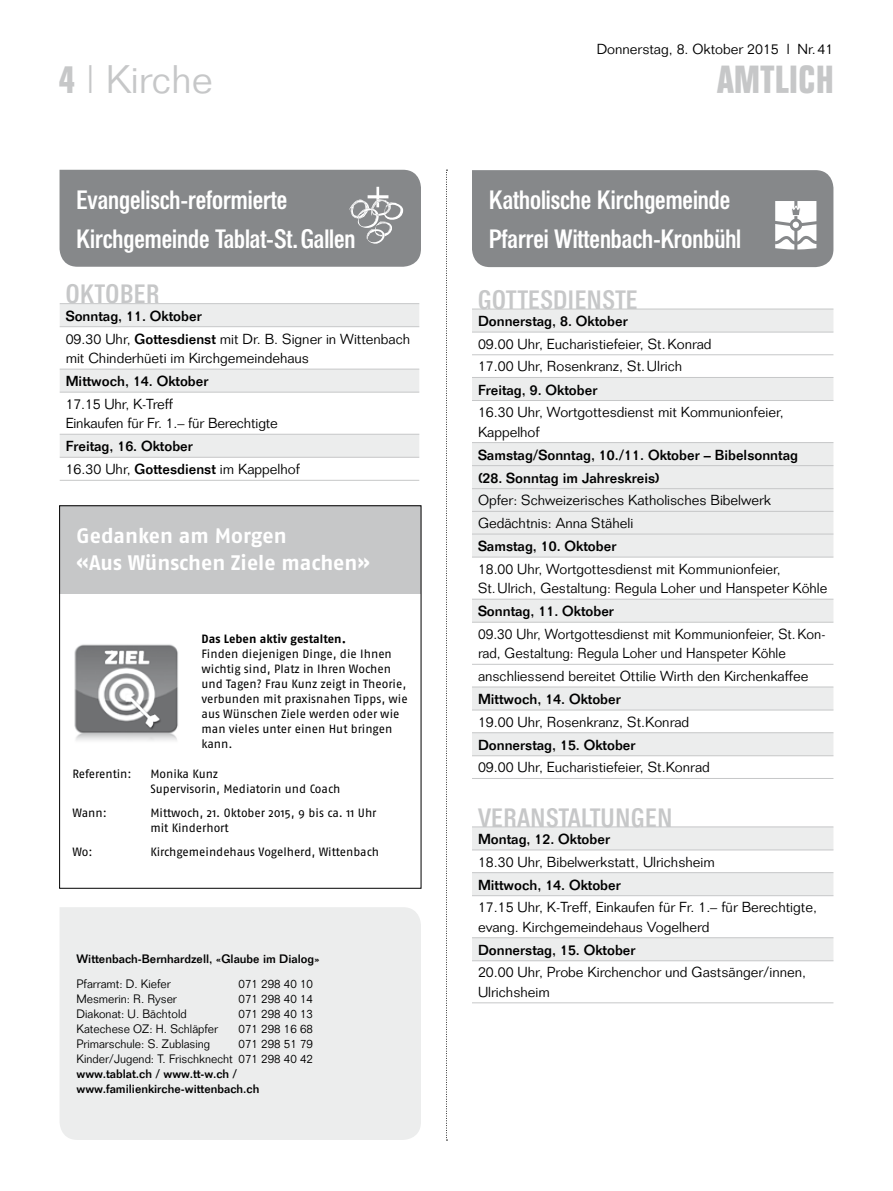
<style>
.page{position:relative;width:893px;height:1191px;background:#fff}
.page>*{position:absolute;margin:0;border:0;box-sizing:border-box;transform-origin:0 0}
.t1{font:300 39px "Folio";color:#c6c7c8}
.t2{font:700 39px "Folio Condensed BQ";letter-spacing:.025em;color:#c6c7c8}
.t3{font:500 26.25px/38.7px "Folio Condensed BQ";color:#fff}
.t4{font:500 26.25px "Folio Condensed BQ";letter-spacing:.04em;color:#c6c7c8}
.t5{font:700 21px/27px "Fago OT";letter-spacing:.005em;color:#fff}
.t6{font:300 16.8px "Folio";color:#fff}
.t7{font:300 14.25px/22.8px "Folio";color:#000}
.t8{font:12px/15px "Fago OT";color:#000}
.t9{font:500 12px/15px "Folio";color:#000}
.t10{font:300 12px "Folio";color:#000}
.s1{font-family:"Folio Condensed BQ";font-weight:700}
.s2{font-weight:500}
.s3{font-weight:700}
.s4{font-weight:300}
</style>
<div class="page">
<svg style="left:446px;top:170px;width:1px;height:970px"></svg>
<div style="left:60px;top:170px;width:361px;height:97px;background:#86888a"></div>
<svg style="left:60px;top:304px;width:359px;height:153px"></svg>
<hr style="left:60px;top:303px;width:359px;height:1px;background:#c6c7c8">
<hr style="left:60px;top:326px;width:359px;height:1px;background:#c6c7c8">
<hr style="left:60px;top:369px;width:359px;height:1px;background:#c6c7c8">
<hr style="left:60px;top:392px;width:359px;height:1px;background:#c6c7c8">
<hr style="left:60px;top:434px;width:359px;height:1px;background:#c6c7c8">
<hr style="left:60px;top:457px;width:359px;height:1px;background:#c6c7c8">
<hr style="left:60px;top:480px;width:359px;height:1px;background:#c6c7c8">
<div style="left:60px;top:907px;width:361px;height:233px;background:#eceded"></div>
<div style="left:60px;top:506px;width:361px;height:88px;background:#c6c7c8"></div>
<img style="left:74px;top:644px;width:104px;height:97px">
<div style="left:59px;top:505px;width:362px;height:383px;border:1px solid #000"></div>
<svg style="left:472px;top:310px;width:361px;height:650px"></svg>
<hr style="left:472px;top:309px;width:361px;height:1px;background:#c6c7c8">
<hr style="left:472px;top:332px;width:361px;height:1px;background:#c6c7c8">
<hr style="left:472px;top:354px;width:361px;height:1px;background:#c6c7c8">
<hr style="left:472px;top:377px;width:361px;height:1px;background:#c6c7c8">
<hr style="left:472px;top:400px;width:361px;height:1px;background:#c6c7c8">
<hr style="left:472px;top:442px;width:361px;height:1px;background:#c6c7c8">
<hr style="left:472px;top:465px;width:361px;height:1px;background:#c6c7c8">
<hr style="left:472px;top:488px;width:361px;height:1px;background:#c6c7c8">
<hr style="left:472px;top:511px;width:361px;height:1px;background:#c6c7c8">
<hr style="left:472px;top:533px;width:361px;height:1px;background:#c6c7c8">
<hr style="left:472px;top:557px;width:361px;height:1px;background:#c6c7c8">
<hr style="left:472px;top:599px;width:361px;height:1px;background:#c6c7c8">
<hr style="left:472px;top:622px;width:361px;height:1px;background:#c6c7c8">
<hr style="left:472px;top:664px;width:361px;height:1px;background:#c6c7c8">
<hr style="left:472px;top:686px;width:361px;height:1px;background:#c6c7c8">
<hr style="left:472px;top:709px;width:361px;height:1px;background:#c6c7c8">
<hr style="left:472px;top:732px;width:361px;height:1px;background:#c6c7c8">
<hr style="left:472px;top:755px;width:361px;height:1px;background:#c6c7c8">
<hr style="left:472px;top:778px;width:361px;height:1px;background:#c6c7c8">
<hr style="left:472px;top:826px;width:361px;height:1px;background:#c6c7c8">
<hr style="left:472px;top:849px;width:361px;height:1px;background:#c6c7c8">
<hr style="left:472px;top:872px;width:361px;height:1px;background:#c6c7c8">
<hr style="left:472px;top:895px;width:361px;height:1px;background:#c6c7c8">
<hr style="left:472px;top:937px;width:361px;height:1px;background:#c6c7c8">
<hr style="left:472px;top:960px;width:361px;height:1px;background:#c6c7c8">
<hr style="left:472px;top:1002px;width:361px;height:1px;background:#c6c7c8">
<div style="left:472px;top:170px;width:361px;height:97px;background:#86888a"></div>
<p class="t1" style="left:60px;top:56px;width:155px"><span class="s1">4</span> | Kirche</p>
<p class="t7" style="left:597px;top:37px;width:238px">Donnerstag, 8. Oktober 2015 l Nr.41</p>
<h1 class="t2" style="left:717px;top:58px;width:118px">AMTLICH</h1>
<p class="t3" style="left:77px;top:181px;width:280px">Evangelisch-reformierte<br>Kirchgemeinde Tablat-St. Gallen</p>
<p class="t4" style="left:66px;top:279px;width:95px">OKTOBER</p>
<p class="t7" style="left:66px;top:304px;width:346px"><span class="s2">Sonntag, 11. Oktober<br></span>09.30 Uhr, <span class="s2">Gottesdienst</span> mit Dr. B. Signer in Wittenbach</p>
<p class="t7" style="left:66px;top:347px;width:245px">mit Chinderhüeti im Kirchgemeindehaus<br><span class="s2">Mittwoch, 14. Oktober<br></span>17.15 Uhr, K-Treff</p>
<p class="t7" style="left:66px;top:412px;width:236px">Einkaufen für Fr. 1.– für Berechtigte<br><span class="s2">Freitag, 16. Oktober<br></span>16.30 Uhr, <span class="s2">Gottesdienst</span> im Kappelhof</p>
<p class="t5" style="left:77px;top:522px;width:295px">Gedanken am Morgen<br>«Aus Wünschen Ziele machen»</p>
<p class="t5" style="left:104px;top:552px;width:212px">Gedanken am Morgen</p>
<p class="t8" style="left:202px;top:631px;width:208px"><span class="s3">Das Leben aktiv gestalten.<br></span>Finden diejenigen Dinge, die Ihnen wichtig ind, Platz in Ihren Wochen und Tagen? Frau Kunz zeigt in Theorie, verbunden mit praxisnahen Tipps, wie aus Wünschen Ziele werden oder wie man Vieles unter e nen Hut bringen kann.</p>
<p class="t8" style="left:229px;top:661px;width:208px"><span class="s3">Das Leben aktiv gestalten.<br></span>Finden diejenigen Dinge, die Ihnen wichtig sind, Platz in Ihren Wochen und Tagen? Frau Kunz zeigt in Theorie, verbunden mit praxisnahen Tipps, wie</p>
<p class="t8" style="left:72px;top:766px;width:61px">Referentin:</p>
<p class="t8" style="left:150px;top:766px;width:191px">Monika Kunz<br>Supervisorin, Mediatorin und Coach</p>
<p class="t8" style="left:72px;top:805px;width:36px">Wann:</p>
<p class="t8" style="left:150px;top:805px;width:228px">Mittwoch, 21. Oktober 2015, 9 bis ca. 11 Uhr mit Kinderhort</p>
<p class="t8" style="left:72px;top:844px;width:22px">Wo:</p>
<p class="t8" style="left:150px;top:844px;width:230px">Kirchgemeindehaus Vogelherd, Wittenbach</p>
<p class="t8" style="left:178px;top:811px;width:191px">Supervisorin, Mediatorin und Coach</p>
<p class="t8" style="left:178px;top:850px;width:80px">mit Kinderhort</p>
<p class="t9" style="left:77px;top:945px;width:245px;line-height:25.5px">Wittenbach-Bernhardzell, «Glaube im Dialog»<br><span class="s4">Pfarramt: D. Kiefer</span></p>
<p class="t10" style="left:239px;top:977px;width:76px">071 298 40 10</p>
<p class="t10" style="left:77px;top:992px;width:102px">Mesmerin: R. Ryser</p>
<p class="t10" style="left:239px;top:992px;width:76px">071 298 40 14</p>
<p class="t10" style="left:77px;top:1007px;width:112px">Diakonat: U. Bächtold</p>
<p class="t10" style="left:239px;top:1007px;width:76px">071 298 40 13</p>
<p class="t10" style="left:77px;top:1022px;width:143px">Katechese OZ: H. Schläpfer</p>
<p class="t10" style="left:239px;top:1022px;width:76px">071 298 16 68</p>
<p class="t10" style="left:77px;top:1037px;width:135px">Primarschule: S. Zublasing</p>
<p class="t9" style="left:77px;top:1036px;width:238px;text-indent:162px"><span class="s4">071 298 51 79<br>Kinder/Jugend: T. Frischknecht 071 298 40 42 </span>www.tablat.ch / www.tt-w.ch / www.familienkirche-wittenbach.ch</p>
<p class="t3" style="left:489px;top:181px;width:254px">Katholische Kirchgemeinde<br>Pfarrei Wittenbach-Kronbühl</p>
<p class="t6" style="left:461px;top:234px;width:84px">Wittenbach</p>
<p class="t4" style="left:478px;top:285px;width:161px">GOTTESDIENSTE</p>
<p class="t7" style="left:478px;top:310px;width:307px"><span class="s2">Donnerstag, 8. Oktober<br></span>09.00 Uhr, Eucharistiefeier, St.Konrad<br>17.00 Uhr, Rosenkranz, St.Ulrich<br><span class="s2">Freitag, 9. Oktober<br></span>16.30 Uhr, Wortgottesdienst mit Kommunionfeier,</p>
<p class="t7" style="left:478px;top:420px;width:322px">Kappelhof<br><span class="s2">Samstag/Sonntag, 10./11. Oktober – Bibelsonntag (28. Sonntag im Jahreskreis)<br></span>Opfer: Schweizerisches Katholisches Bibelwerk Gedächtnis: Anna Stäheli<br><span class="s2">Samstag, 10. Oktober<br></span>18.00 Uhr, Wortgottesdienst mit Kommunionfeier,</p>
<p class="t7" style="left:478px;top:577px;width:351px">St.Ulrich, Gestaltung: Regula Loher und Hanspeter Köhle<br><span class="s2">Sonntag, 11. Oktober<br></span>09.30 Uhr, Wortgottesdienst mit Kommunionfeier, St.Kon-</p>
<p class="t7" style="left:478px;top:642px;width:332px">rad, Gestaltung: Regula Loher und Hanspeter Köhle anschliessend bereitet Ottilie Wirth den Kirchenkaffee <span class="s2">Mittwoch, 14. Oktober<br></span>19.00 Uhr, Rosenkranz, St.Konrad<br><span class="s2">Donnerstag, 15. Oktober<br></span>09.00 Uhr, Eucharistiefeier, St.Konrad</p>
<p class="t4" style="left:478px;top:802px;width:196px">VERANSTALTUNGEN</p>
<p class="t7" style="left:478px;top:827px;width:340px"><span class="s2">Montag, 12. Oktober<br></span>18.30 Uhr, Bibelwerkstatt, Ulrichsheim<br><span class="s2">Mittwoch, 14. Oktober<br></span>17.15 Uhr, K-Treff, Einkaufen für Fr. 1.– für Berechtigte,</p>
<p class="t7" style="left:478px;top:915px;width:330px">evang. Kirchgemeindehaus Vogelherd<br><span class="s2">Donnerstag, 15. Oktober<br></span>20.00 Uhr, Probe Kirchenchor und Gastsänger/innen,</p>
<p class="t7" style="left:478px;top:980px;width:73px">Ulrichsheim</p>
</div>
